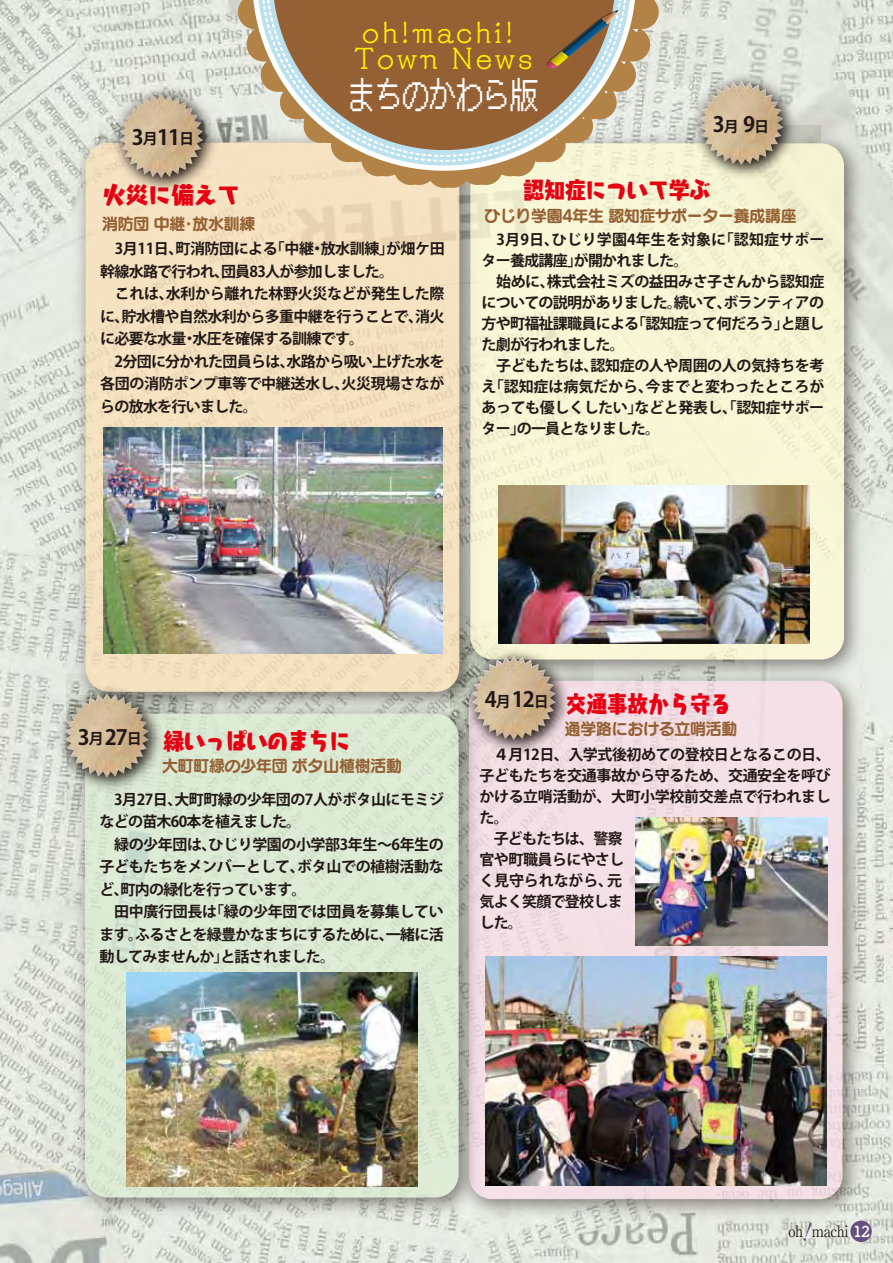
<style>
.page{position:relative;width:893px;height:1263px;background:#fff}
.page>*{position:absolute;margin:0;border:0;box-sizing:border-box;transform-origin:0 0}
.t1{font:35.4px "Dot Gothic 16 Std M";letter-spacing:-.05em;color:#fff;scale:.8 1}
.t2{font:25.5px/25.5px "New Cinema A Std D";letter-spacing:.09em;color:#fff100;text-align:center}
.t3{font:24px "Kurokane Std EB";letter-spacing:-.05em;color:#e60012;scale:.91 1}
.t4{font:24px "Kurokane Std EB";letter-spacing:-.05em;color:#e60012}
.t5{font:700 21px "Koz Go Pro";color:#221815}
.t6{font:16.5px "Seurat Pro B";letter-spacing:-.05em;color:#956134}
.t7{font:15.75px "Ryumin";letter-spacing:-.025em;color:#221815;scale:.9 1}
.t8{font:700 15px/21px "Koz Go Pro";letter-spacing:-.03em;color:#221815}
.s1{font-size:15px}
.s2{font-family:"Tsuku B Rd Gothic Std B";font-size:15px;color:#fff}
</style>
<div class="page">
<img style="left:0;top:0;width:893px;height:1263px">
<img style="left:66px;top:124px;width:384px;height:571px">
<div style="left:86px;top:143px;width:373px;height:549px;background:linear-gradient(to right,#f3e0be,#f1debe);border-radius:24px"></div>
<img style="left:450px;top:662px;width:420px;height:564px">
<div style="left:469px;top:681px;width:374px;height:518px;background:#fadbe8;border-radius:24px"></div>
<img style="left:66px;top:695px;width:420px;height:530px">
<div style="left:85px;top:714px;width:374px;height:483px;background:#daecd0;border-radius:24px"></div>
<img style="left:452px;top:125px;width:420px;height:562px">
<div style="left:470px;top:143px;width:374px;height:516px;background:#f7f6d5;border-radius:23px"></div>
<img style="left:499px;top:485px;width:311px;height:158px">
<img style="left:485px;top:956px;width:342px;height:230px">
<img style="left:104px;top:427px;width:338px;height:226px">
<img style="left:635px;top:817px;width:193px;height:128px">
<img style="left:127px;top:973px;width:290px;height:213px">
<svg style="left:653px;top:0;width:9px;height:165px"></svg>
<svg style="left:235px;top:0;width:418px;height:188px"></svg>
<svg style="left:252px;top:0;width:384px;height:171px"></svg>
<svg style="left:257px;top:0;width:374px;height:166px"></svg>
<svg style="left:261px;top:0;width:366px;height:162px;background:#a98764"></svg>
<svg style="left:547px;top:10px;width:72px;height:59px;background:#947d61"></svg>
<img style="left:98px;top:75px;width:143px;height:136px">
<img style="left:119px;top:94px;width:84px;height:84px">
<img style="left:678px;top:61px;width:143px;height:136px">
<img style="left:700px;top:81px;width:83px;height:84px">
<img style="left:451px;top:636px;width:142px;height:136px">
<img style="left:472px;top:656px;width:84px;height:84px">
<img style="left:44px;top:673px;width:142px;height:137px">
<img style="left:65px;top:693px;width:84px;height:84px">
<svg style="left:803px;top:1223px;width:9px;height:18px"></svg>
<div style="left:850px;top:1221px;width:22px;height:21px;background:#67507f;border-radius:50%"></div>
<p class="t5" style="left:132px;top:123px;width:64px">3<span class="s1">月</span>11<span class="s1">日</span></p>
<p class="t2" style="left:354px;top:17px;width:179px">oh!machi!<br>Town News</p>
<p class="t1" style="left:347px;top:72px;width:240px">まちのかわら版</p>
<p class="t5" style="left:713px;top:111px;width:58px">3<span class="s1">月</span> 9<span class="s1">日</span></p>
<p class="t4" style="left:102px;top:176px;width:139px">火災に備えて</p>
<p class="t6" style="left:102px;top:212px;width:155px">消防団 中継・放水訓練</p>
<p class="t8" style="left:100px;top:239px;width:346px;line-height:22.5px">　3月11日、町消防団による「中継・放水訓練」が畑ケ田幹線水路で行われ、団員83人が参加しました。<br>　これは、水利から離れた林野火災などが発生した際に、貯水槽や自然水利から多重中継を行うことで、消火に必要な水量・水圧を確保する訓練です。<br>　2分団に分かれた団員らは、水路から吸い上げた水を各団の消防ポンプ車等で中継送水し、火災現場さながらの放水を行いました。</p>
<p class="t3" style="left:523px;top:171px;width:208px">認知症について学ぶ</p>
<p class="t6" style="left:484px;top:205px;width:315px">ひじり学園4年生 認知症サポーター養成講座</p>
<p class="t8" style="left:481px;top:230px;width:344px">　3月9日、ひじり学園4年生を対象に「認知症サポーター養成講座」が開かれました。<br>　始めに、株式会社ミズの益田みさ子さんから認知症についての説明がありました。続いて、ボランティアの方や町福祉課職員による「認知症って何だろう」と題した劇が行われました。<br>　子どもたちは、認知症の人や周囲の人の気持ちを考え「認知症は病気だから、今までと変わったところがあっても優しくしたい」などと発表し、「認知症サポーター」の一員となりました。</p>
<p class="t5" style="left:78px;top:724px;width:65px">3<span class="s1">月</span>27<span class="s1">日</span></p>
<p class="t3" style="left:163px;top:722px;width:208px">緑いっぱいのまちに</p>
<p class="t6" style="left:162px;top:754px;width:242px">大町町緑の少年団 ボタ山植樹活動</p>
<p class="t8" style="left:100px;top:789px;width:346px;line-height:22.5px">　3月27日、大町町緑の少年団の7人がボタ山にモミジなどの苗木60本を植えました。<br>　緑の少年団は、ひじり学園の小学部3年生～6年生の子どもたちをメンバーとして、ボタ山での植樹活動など、町内の緑化を行っています。<br>　田中廣行団長は「緑の少年団では団員を募集しています。ふるさとを緑豊かなまちにするために、一緒に活動してみませんか」と話されました。</p>
<p class="t5" style="left:485px;top:686px;width:65px">4<span class="s1">月</span>12<span class="s1">日</span></p>
<p class="t3" style="left:565px;top:685px;width:185px">交通事故から守る</p>
<p class="t6" style="left:564px;top:717px;width:175px">通学路における立哨活動</p>
<p class="t8" style="left:479px;top:745px;width:353px">　４月12日、入学式後初めての登校日となるこの日、子どもたちを交通事故から守るため、交通安全を呼びかける立哨活動が、大町小学校前交差点で行われました。<br>　子どもたちは、警察<br>官や町職員らにやさし<br>く見守られながら、元<br>気よく笑顔で登校しま<br>した。</p>
<p class="t7" style="left:788px;top:1221px;width:92px">oh machi <span class="s2">12</span></p>
</div>
